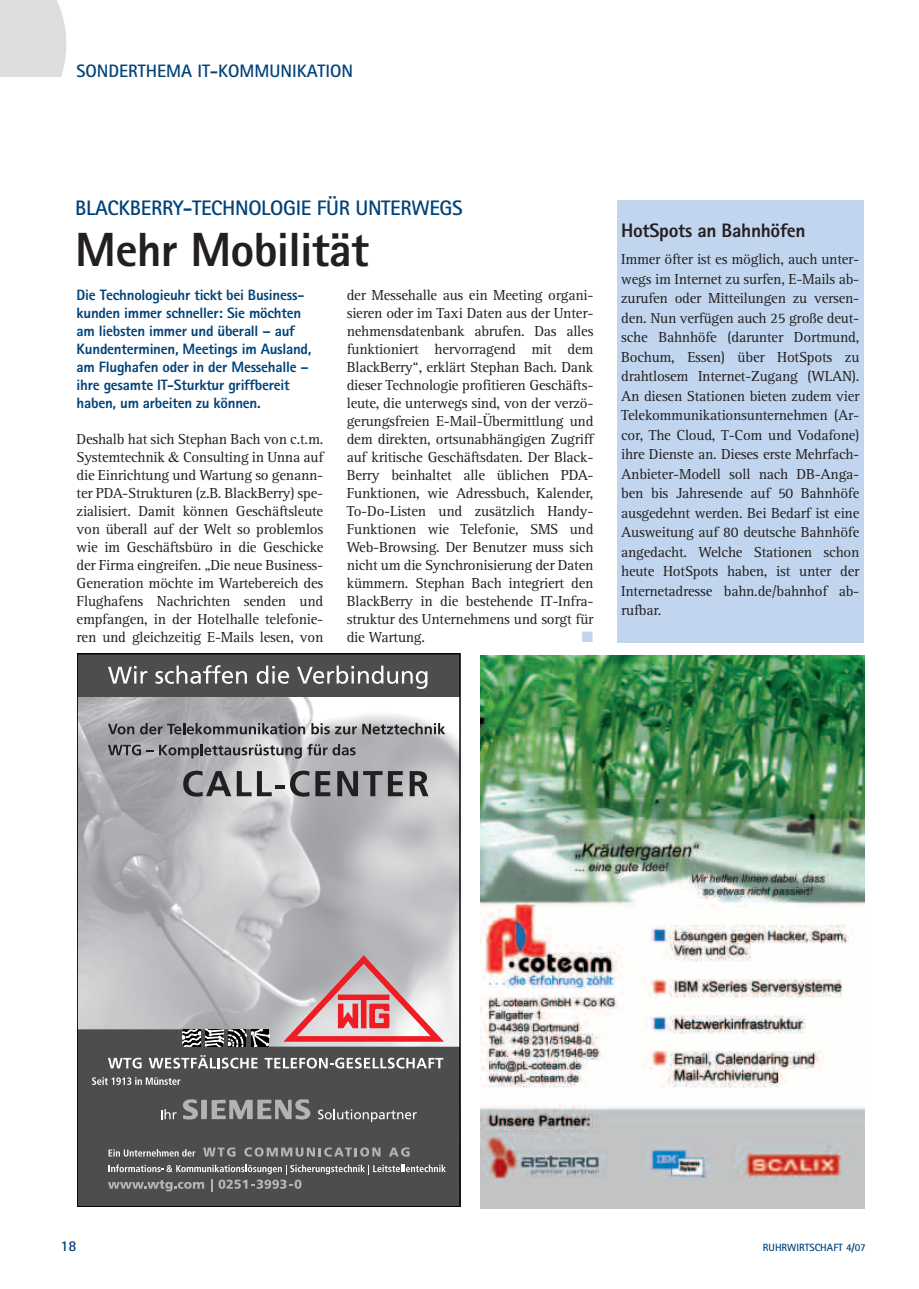
<style>
.page{position:relative;width:919px;height:1289px;background:#fff}
.page>*{position:absolute;margin:0;border:0;box-sizing:border-box;transform-origin:0 0}
.t1{font:800 48px "Rotis Sans Serif";letter-spacing:-.015em;color:#231f20}
.t2{font:700 21px "Rotis Sans Serif";letter-spacing:-.015em;color:#004279}
.t3{font:800 19.5px "Rotis Sans Serif";letter-spacing:-.015em;color:#231f20}
.t4{font:700 18px "Rotis Sans Serif";color:#004279}
.t5{font:15px/18px "Rotis Serif";letter-spacing:-.015em;color:#231f20;text-align:justify}
.t6{font:800 15px/18px "Rotis Sans Serif";letter-spacing:-.015em;color:#004279}
.t7{font:700 15px "Rotis Sans Serif";color:#004279}
.t8{font:15px "Zapf Dingbats";color:#c1d6ee}
.t9{font:700 10.5px "Rotis Sans Serif";color:#004279}
.s1{font-family:"Times New Roman"}
</style>
<div class="page">
<div style="left:0;top:0;width:66px;height:77px;background:#dcdddf"></div>
<img style="left:80px;top:696px;width:377px;height:333px">
<div style="left:80px;top:1029px;width:377px;height:174px;background:#4d4d4d"></div>
<svg style="left:92px;top:1077px;width:88px;height:7px"></svg>
<svg style="left:108px;top:1057px;width:34px;height:11px"></svg>
<svg style="left:149px;top:1055px;width:108px;height:13px"></svg>
<svg style="left:264px;top:1057px;width:179px;height:11px"></svg>
<svg style="left:283px;top:955px;width:161px;height:86px;background:#d2a3a6"></svg>
<div style="left:77px;top:653px;width:382px;height:43px;background:#4d4d4d"></div>
<svg style="left:108px;top:666px;width:39px;height:17px"></svg>
<svg style="left:155px;top:665px;width:92px;height:18px"></svg>
<svg style="left:256px;top:665px;width:33px;height:18px"></svg>
<svg style="left:297px;top:665px;width:130px;height:24px"></svg>
<svg style="left:108px;top:743px;width:247px;height:15px;background:#8f8e91"></svg>
<svg style="left:108px;top:723px;width:26px;height:11px"></svg>
<svg style="left:140px;top:723px;width:165px;height:11px;background:#78787a"></svg>
<svg style="left:311px;top:723px;width:134px;height:11px"></svg>
<svg style="left:183px;top:770px;width:48px;height:26px"></svg>
<svg style="left:237px;top:771px;width:14px;height:25px"></svg>
<svg style="left:257px;top:771px;width:15px;height:25px"></svg>
<svg style="left:275px;top:784px;width:10px;height:4px"></svg>
<svg style="left:290px;top:770px;width:19px;height:26px"></svg>
<svg style="left:315px;top:771px;width:15px;height:25px"></svg>
<svg style="left:337px;top:771px;width:45px;height:25px"></svg>
<svg style="left:388px;top:771px;width:15px;height:25px"></svg>
<svg style="left:409px;top:771px;width:19px;height:25px"></svg>
<img style="left:177px;top:1099px;width:137px;height:21px">
<svg style="left:161px;top:1109px;width:16px;height:10px"></svg>
<svg style="left:318px;top:1109px;width:99px;height:12px"></svg>
<div style="left:77px;top:653px;width:383px;height:553px;border:2px solid #000"></div>
<svg style="left:108px;top:1164px;width:338px;height:27px;background:#676767"></svg>
<svg style="left:109px;top:1148px;width:86px;height:8px"></svg>
<svg style="left:203px;top:1147px;width:32px;height:9px"></svg>
<svg style="left:244px;top:1147px;width:136px;height:9px"></svg>
<svg style="left:389px;top:1147px;width:20px;height:9px"></svg>
<svg style="left:252px;top:1029px;width:17px;height:17px"></svg>
<svg style="left:183px;top:1029px;width:17px;height:17px"></svg>
<svg style="left:229px;top:1029px;width:17px;height:17px"></svg>
<svg style="left:206px;top:1029px;width:17px;height:17px"></svg>
<img style="left:480px;top:655px;width:384px;height:553px">
<div style="left:617px;top:200px;width:246px;height:442px;background:#c1d6ee"></div>
<p class="t4" style="left:77px;top:64px;width:278px">SONDERTHEMA IT-KOMMUNIKATION</p>
<h2 class="t2" style="left:75px;top:200px;width:389px">BLACKBERRY-TECHNOLOGIE FÜR UNTERWEGS</h2>
<h1 class="t1" style="left:75px;top:233px;width:295px">Mehr Mobilität</h1>
<p class="t6" style="left:77px;top:287px;width:236px">Die Technologieuhr tickt bei Business&shy;kunden immer schneller: Sie möchten am liebsten immer und überall – auf Kundenterminen, Meetings im Ausland, am Flughafen oder in der Messehalle – ihre gesamte IT-Sturktur griffbereit haben, um arbeiten zu können.</p>
<p class="t5" style="left:77px;top:431px;width:248px">Deshalb hat sich Stephan Bach von c.t.m.<br>Systemtechnik <span class="s1">&amp;</span> Consulting in Unna auf die Einrichtung und Wartung so genann&shy;ter PDA-Strukturen (z.B. BlackBerry) spe&shy;zialisiert. Damit können Geschäftsleute von überall auf der Welt so problemlos wie im Geschäftsbüro in die Geschicke der Firma eingreifen. „Die neue Business-Generation möchte im Wartebereich des Flughafens Nachrichten senden und empfangen, in der Hotelhalle telefonie&shy;ren und gleichzeitig E-Mails lesen, von</p>
<p class="t5" style="left:347px;top:287px;width:248px">der Messehalle aus ein Meeting organi&shy;sieren oder im Taxi Daten aus der Unter&shy;nehmensdatenbank abrufen. Das alles funktioniert hervorragend mit dem BlackBerry“, erklärt Stephan Bach. Dank dieser Technologie profitieren Geschäfts&shy;leute, die unterwegs sind, von der verzö&shy;gerungsfreien E-Mail-Übermittlung und dem direkten, ortsunabhängigen Zugriff auf kritische Geschäftsdaten. Der Black-Berry beinhaltet alle üblichen PDA-Funktionen, wie Adressbuch, Kalender, To-Do-Listen und zusätzlich Handy-Funktionen wie Telefonie, SMS und Web-Browsing. Der Benutzer muss sich nicht um die Synchronisierung der Daten kümmern. Stephan Bach integriert den BlackBerry in die bestehende IT-Infra&shy;struktur des Unternehmens und sorgt für die Wartung.</p>
<p class="t8" style="left:582px;top:630px;width:13px">■</p>
<h3 class="t3" style="left:621px;top:224px;width:186px">HotSpots an Bahnhöfen</h3>
<p class="t5" style="left:621px;top:251px;width:240px;line-height:19.5px">Immer öfter ist es möglich, auch unter&shy;wegs im Internet zu surfen, E-Mails ab&shy;zurufen oder Mitteilungen zu versen&shy;den. Nun verfügen auch 25 große deut&shy;sche Bahnhöfe (darunter Dortmund, Bochum, Essen) über HotSpots zu drahtlosem Internet-Zugang (WLAN).<br>An diesen Stationen bieten zudem vier Telekommunikationsunternehmen (Ar&shy;cor, The Cloud, T-Com und Vodafone) ihre Dienste an. Dieses erste Mehrfach-Anbieter-Modell soll nach DB-Anga&shy;ben bis Jahresende auf 50 Bahnhöfe ausgedehnt werden. Bei Bedarf ist eine Ausweitung auf 80 deutsche Bahnhöfe angedacht. Welche Stationen schon heute HotSpots haben, ist unter der Internetadresse bahn.de/bahnhof ab&shy;rufbar.</p>
<p class="t7" style="left:60px;top:1240px;width:18px">18</p>
<p class="t9" style="left:762px;top:1243px;width:104px">RUHRWIRTSCHAFT 4/07</p>
</div>
